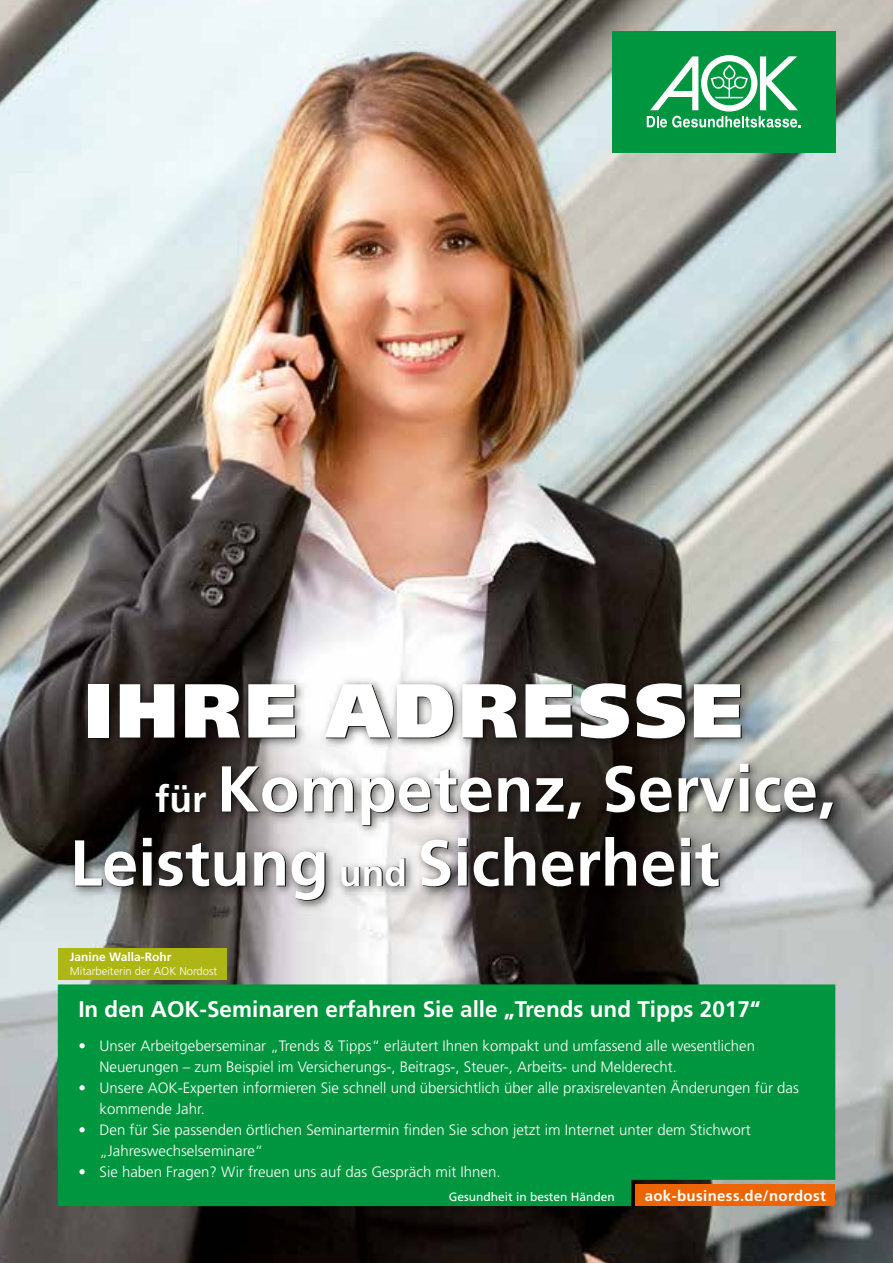
<style>
.page{position:relative;width:893px;height:1263px;background:#fff}
.page>*{position:absolute;margin:0;border:0;box-sizing:border-box;transform-origin:0 0}
.t1{font:900 76.35px "Frutiger";color:#fff}
.t2{font:700 64.8px/73.9px "Frutiger LT Std";color:#fff}
.t3{font:700 22.5px "Frutiger LT Com";color:#fff}
.t4{font:300 15px/21px "Frutiger LT Std";color:#fff}
.t5{font:700 15px "Frutiger";color:#fff}
.t6{font:12px "Frutiger";color:#fff}
.t7{font:700 12px "Frutiger LT Com";color:#fff}
.t8{font:300 11.25px "Frutiger LT Std";color:#fff}
.s1{font-size:37.05px}
</style>
<div class="page">
<img style="left:0;top:0;width:893px;height:1263px">
<div style="left:612px;top:31px;width:223px;height:122px;background:#00963f"></div>
<svg style="left:647px;top:55px;width:154px;height:73px"></svg>
<img style="left:0;top:655px;width:893px;height:308px">
<div style="left:58px;top:984px;width:777px;height:222px;background:#00963f"></div>
<div style="left:635px;top:1184px;width:200px;height:22px;background:#ec6502"></div>
<div style="left:58px;top:948px;width:168px;height:32px;background:#adb614"></div>
<h1 class="t1" style="left:84px;top:664px;width:661px">IHRE ADRESSE</h1>
<h2 class="t2" style="left:70px;top:752px;width:768px;text-indent:85px"><span class="s1">für</span> Kompetenz, Service,<br>Leistung <span class="s1">und</span> Sicherheit</h2>
<p class="t7" style="left:70px;top:950px;width:103px">Janine Walla-Rohr</p>
<p class="t8" style="left:70px;top:964px;width:149px">Mitarbeiterin der AOK Nordost</p>
<h3 class="t3" style="left:78px;top:996px;width:684px">In den AOK-Seminaren erfahren Sie alle „Trends und Tipps 2017“</h3>
<p class="t4" style="left:100px;top:1036px;width:657px;text-indent:-21px">• Unser Arbeitgeberseminar „Trends &amp; Tipps“ erläutert Ihnen kompakt und um fas send alle wesentlichen<br>Neuerungen – zum Beispiel im Ver si che rungs-, Beitrags-, Steuer-, Arbeits- und Melderecht.</p>
<p class="t4" style="left:100px;top:1078px;width:701px;text-indent:-21px">• Unsere AOK-Ex per ten informieren Sie schnell und übersichtlich über alle praxisrelevanten Änderungen für das kommende Jahr.</p>
<p class="t4" style="left:100px;top:1120px;width:653px;text-indent:-21px">• Den für Sie passenden örtlichen Seminartermin finden Sie schon jetzt im Internet unter dem Stichwort „Jahreswechselseminare“</p>
<p class="t4" style="left:78px;top:1162px;width:424px">• Sie haben Fragen? Wir freuen uns auf das Gespräch mit Ihnen.</p>
<p class="t6" style="left:449px;top:1189px;width:168px">Gesundheit in besten Händen</p>
<p class="t5" style="left:645px;top:1186px;width:183px">aok-business.de/nordost</p>
</div>
